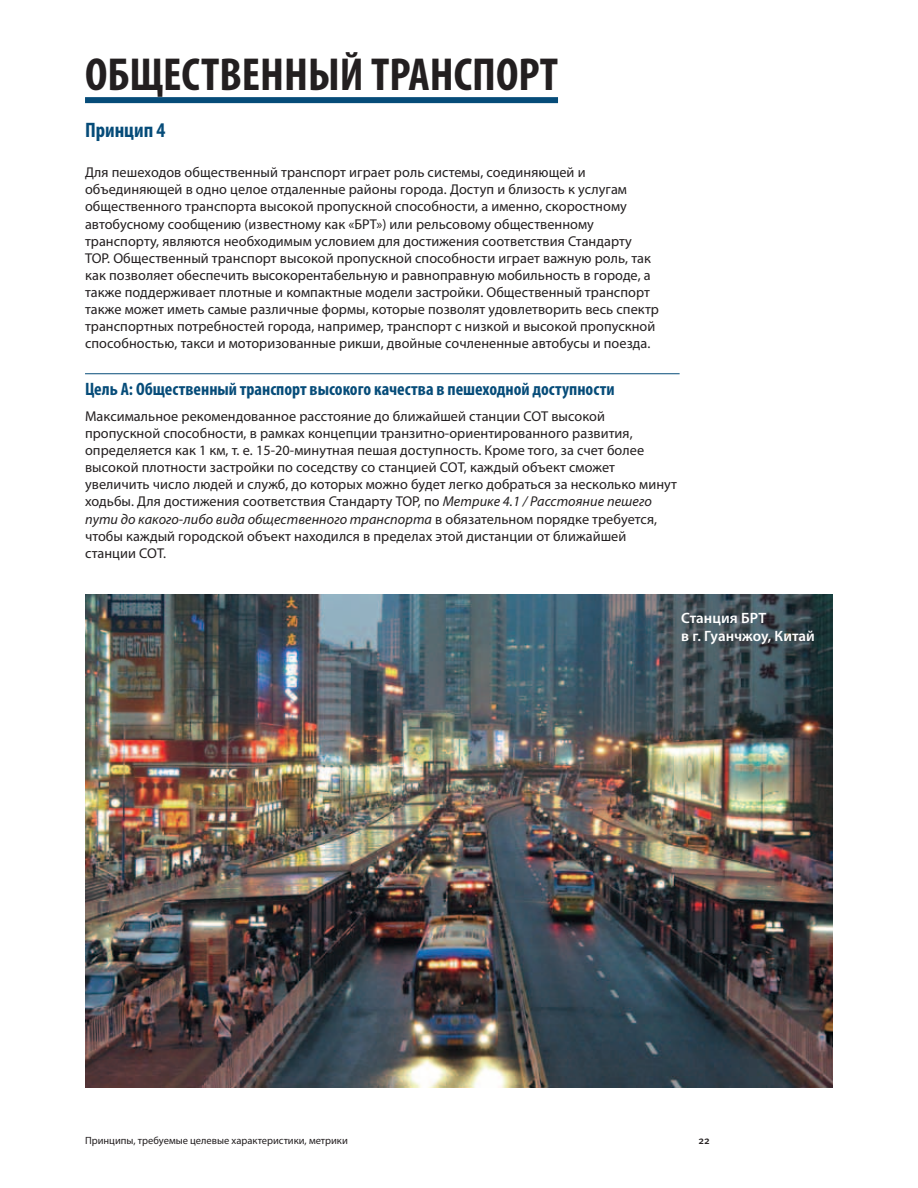
<style>
.page{position:relative;width:918px;height:1188px;background:#fff}
.page>*{position:absolute;margin:0;border:0;box-sizing:border-box;transform-origin:0 0}
.t1{font:700 condensed 46.5px "Myriad Pro";color:#231f20}
.t2{font:700 condensed 21px "Myriad Pro";color:#064c79}
.t3{font:700 condensed 18px "Myriad Pro";color:#064c79}
.t4{font:600 15px/18px "Myriad Pro";color:#fff}
.t5{font:14.25px/17.1px "Myriad Pro";letter-spacing:.005em;color:#231f20}
.t6{font:10.5px "Myriad Pro";color:#231f20}
.t7{font:500 10.5px "Meta Plus";color:#231f20}
.s1{font-style:italic}
</style>
<div class="page">
<div style="left:85px;top:97px;width:473px;height:6px;background:#064c79"></div>
<hr style="left:85px;top:373px;width:595px;height:1px;background:#064c79">
<img style="left:85px;top:594px;width:748px;height:494px">
<h1 class="t1" style="left:85px;top:46px;width:453px">ОБЩЕСТВЕННЫЙ ТРАНСПОРТ</h1>
<h2 class="t2" style="left:85px;top:117px;width:82px">Принцип 4</h2>
<p class="t5" style="left:85px;top:164px;width:576px">Для пешеходов общественный транспорт играет роль системы, соединяющей и объединяющей в одно целое отдаленные районы города. Доступ и близость к услугам общественного транспорта высокой пропускной способности, а именно, скоростному автобусному сообщению (известному как «БРТ») или рельсовому общественному транспорту, являются необходимым условием для достижения соответствия Стандарту ТОР. Общественный транспорт высокой пропускной способности играет важную роль, так как позволяет обеспечить высокорентабельную и равноправную мобильность в городе, а также поддерживает плотные и компактные модели застройки. Общественный транспорт также может иметь самые различные формы, которые позволят удовлетворить весь спектр транспортных потребностей города, например, транспорт с низкой и высокой пропускной способностью, такси и моторизованные рикши, двойные сочлененные автобусы и поезда.</p>
<p class="t3" style="left:85px;top:378px;width:531px">Цель А: Общественный транспорт высокого качества в пешеходной доступности</p>
<p class="t5" style="left:85px;top:407px;width:594px">Максимальное рекомендованное расстояние до ближайшей станции СОТ высокой пропускной способности, в рамках концепции транзитно-ориентированного развития, определяется как 1 км, т. е. 15-20-минутная пешая доступность. Кроме того, за счет более высокой плотности застройки по соседству со станцией СОТ, каждый объект сможет увеличить число людей и служб, до которых можно будет легко добраться за несколько минут ходьбы. Для достижения соответствия Стандарту ТОР, по <span class="s1">Метрике 4.1 / Расстояние пешего пути до какого-либо вида общественного транспорта</span> в обязательном порядке требуется, чтобы каждый городской объект находился в пределах этой дистанции от ближайшей станции СОТ.</p>
<p class="t4" style="left:681px;top:608px;width:135px">Станция БРТ<br>в г. Гуанчжоу, Китай</p>
<p class="t6" style="left:85px;top:1134px;width:264px">Принципы, требуемые целевые характеристики, метрики</p>
<p class="t7" style="left:698px;top:1134px;width:13px">22</p>
</div>
